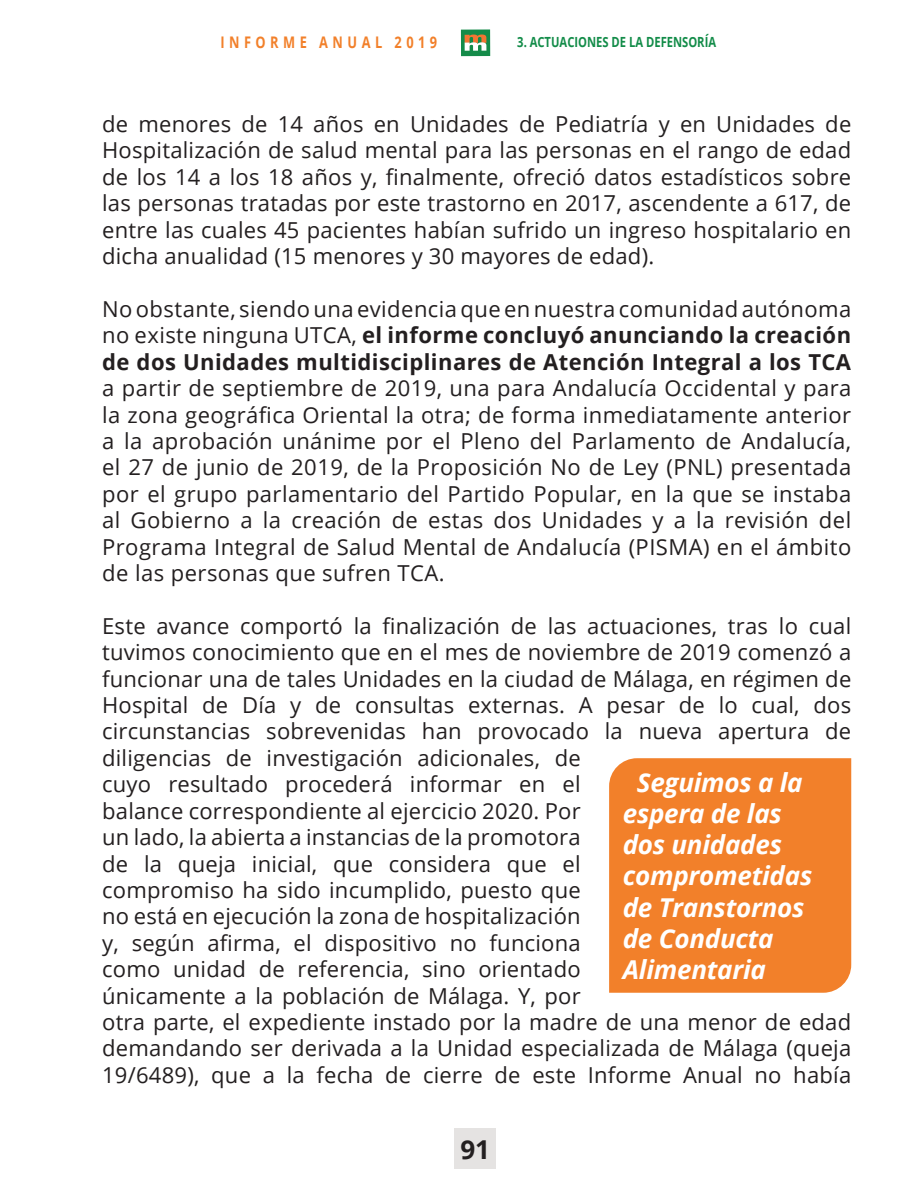
<style>
.page{position:relative;width:908px;height:1191px;background:#fff}
.page>*{position:absolute;margin:0;border:0;box-sizing:border-box;transform-origin:0 0}
.destacado{font:italic 700 26px/31.2px "Open Sans";letter-spacing:-.01em;color:#fff}
.t1{font:700 26px "Open Sans";color:#231f20}
.t2{font:22px/26.4px "Open Sans";letter-spacing:.01em;color:#231f20;text-align:justify}
.t3{font:700 16px "Open Sans";letter-spacing:.35em;color:#f2802a;scale:.8 1}
.t4{font:700 14px "Open Sans";color:#138c49;scale:.8 1}
.s1{font-weight:700}
</style>
<div class="page">
<div style="left:460px;top:29px;width:30px;height:27px;background:#148b49"></div>
<svg style="left:464px;top:35px;width:22px;height:16px"></svg>
<div style="left:454px;top:1128px;width:41px;height:41px;background:#e5e3e2"></div>
<div style="left:609px;top:758px;width:243px;height:235px;background:#f2802a"></div>
<p class="t3" style="left:220px;top:31px;width:272px">INFORME ANUAL 2019</p>
<p class="t4" style="left:517px;top:32px;width:250px">3. ACTUACIONES DE LA DEFENSORÍA</p>
<p class="t2" style="left:102px;top:110px;width:750px">de menores de 14 años en Unidades de Pediatría y en Unidades de Hospitalización de salud mental para las personas en el rango de edad de los 14 a los 18 años y, finalmente, ofreció datos estadísticos sobre las personas tratadas por este trastorno en 2017, ascendente a 617, de entre las cuales 45 pacientes habían sufrido un ingreso hospitalario en dicha anualidad (15 menores y 30 mayores de edad).</p>
<p class="t2" style="left:102px;top:295px;width:750px">No obstante, siendo una evidencia que en nuestra comunidad autónoma no existe ninguna UTCA, <span class="s1">el informe concluyó anunciando la creación de dos Unidades multidisciplinares de Atención Integral a los TCA </span>a partir de septiembre de 2019, una para Andalucía Occidental y para la zona geográfica Oriental la otra; de forma inmediatamente anterior a la aprobación unánime por el Pleno del Parlamento de Andalucía, el 27 de junio de 2019, de la Proposición No de Ley (PNL) presentada por el grupo parlamentario del Partido Popular, en la que se instaba al Gobierno a la creación de estas dos Unidades y a la revisión del Programa Integral de Salud Mental de Andalucía (PISMA) en el ámbito de las personas que sufren TCA.</p>
<p class="t2" style="left:102px;top:612px;width:750px;text-align:left">Este avance comportó la finalización de las actuaciones, tras lo cual tuvimos conocimiento que en el mes de noviembre de 2019 comenzó a funcionar una de tales Unidades en la ciudad de Málaga, en régimen de Hospital de Día y de consultas externas. A pesar de lo cual, dos circunstancias sobrevenidas han provocado la nueva apertura de diligencias de investigación adicionales, de<br>cuyo resultado procederá informar en el<br>balance correspondiente al ejercicio 2020. Por<br>un lado, la abierta a instancias de la promotora<br>de la queja inicial, que considera que el<br>compromiso ha sido incumplido, puesto que<br>no está en ejecución la zona de hospitalización<br>y, según afirma, el dispositivo no funciona<br>como unidad de referencia, sino orientado<br>únicamente a la población de Málaga. Y, por<br>otra parte, el expediente instado por la madre de una menor de edad demandando ser derivada a la Unidad especializada de Málaga (queja 19/6489), que a la fecha de cierre de este Informe Anual no había</p>
<p class="destacado" style="left:622px;top:766px;width:191px;text-indent:14px">Seguimos a la espera de las dos unidades comprometidas de Transtornos de Conducta<br>Alimentaria</p>
<p class="t1" style="left:460px;top:1131px;width:31px">91</p>
</div>
